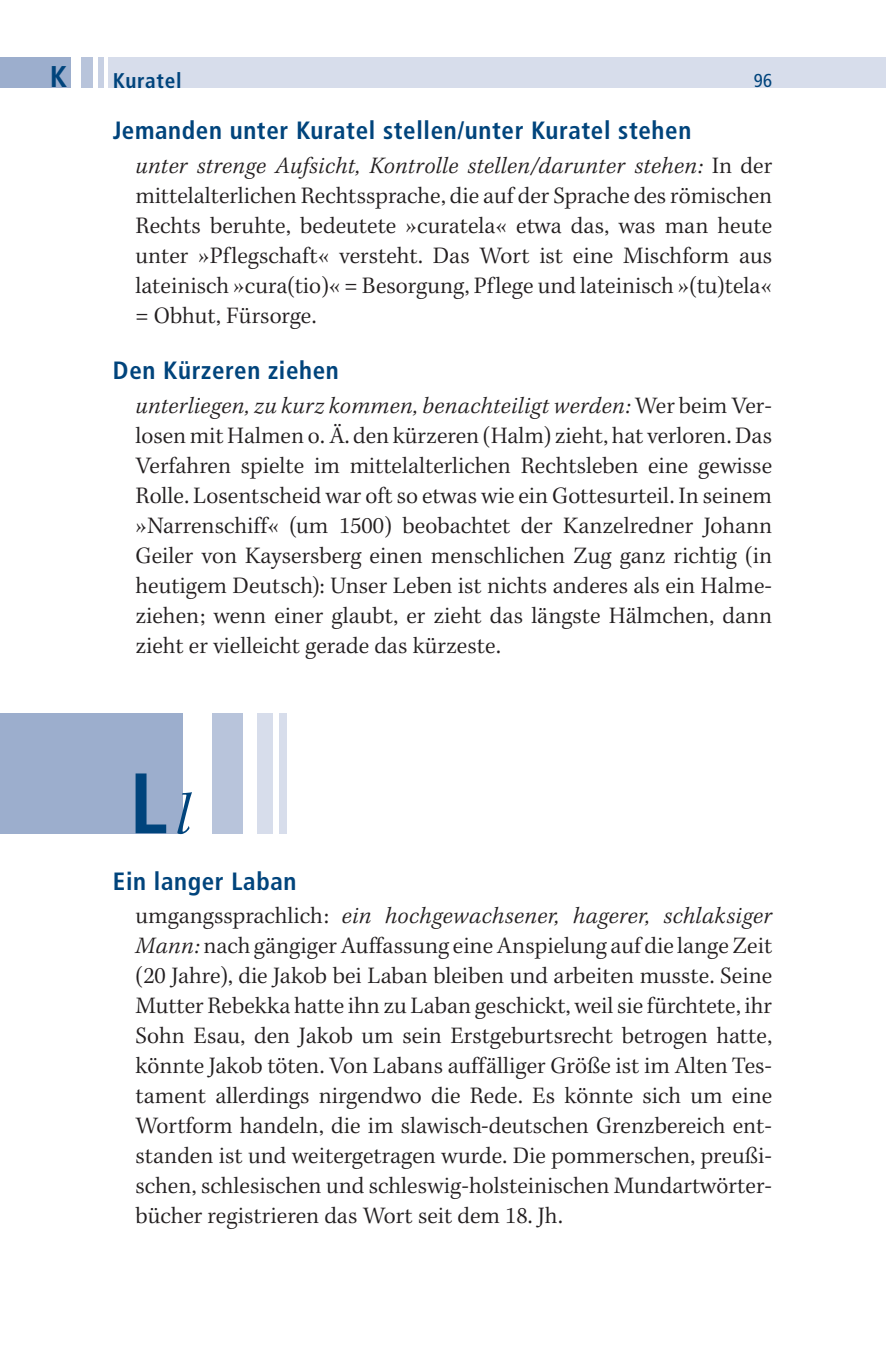
<style>
.page{position:relative;width:886px;height:1347px;background:#fff}
.page>*{position:absolute;margin:0;border:0;box-sizing:border-box;transform-origin:0 0}
.t1{font:700 condensed 85.5px "Frutiger";color:#00447c}
.t2{font:700 condensed 30px "Frutiger";color:#00447c}
.t3{font:700 condensed 25px "Frutiger";letter-spacing:.025em;color:#00447c}
.t4{font:23.75px/30px "Kepler Duden FF";color:#231f20;text-align:justify}
.t5{font:700 condensed 21.25px "Frutiger";letter-spacing:.035em;color:#00447c}
.t6{font:condensed 18.75px "Frutiger";color:#00447c}
.s1{font-style:italic}
.s2{font-family:"Kepler Duden FF";font-weight:400;font-style:italic;font-stretch:normal;font-size:60px}
</style>
<div class="page">
<div style="left:108px;top:57px;width:777px;height:30px;background:#d7ddeb"></div>
<div style="left:82px;top:57px;width:11px;height:30px;background:#b8c4db"></div>
<div style="left:99px;top:57px;width:5px;height:30px;background:#c7d0e3"></div>
<div style="left:0;top:57px;width:70px;height:30px;background:#9caecd"></div>
<div style="left:0;top:713px;width:182px;height:120px;background:#9caecd"></div>
<div style="left:212px;top:713px;width:30px;height:120px;background:#b8c4db"></div>
<div style="left:257px;top:713px;width:15px;height:120px;background:#d7ddeb"></div>
<div style="left:280px;top:713px;width:7px;height:120px;background:#d7ddeb"></div>
<p class="t2" style="left:50px;top:65px;width:19px">K</p>
<p class="t5" style="left:113px;top:72px;width:70px">Kuratel</p>
<p class="t6" style="left:754px;top:73px;width:20px">96</p>
<p class="t3" style="left:113px;top:120px;width:580px">Jemanden unter Kuratel stellen/unter Kuratel stehen</p>
<p class="t4" style="left:135px;top:152px;width:638px"><span class="s1">unter strenge Aufsicht, Kontrolle stellen/darunter stehen:</span> In der mittelalterlichen Rechtssprache, die auf der Sprache des römischen Rechts beruhte, bedeutete »curatela« etwa das, was man heute unter »Pflegschaft« versteht. Das Wort ist eine Mischform aus lateinisch »cura(tio)« = Besorgung, Pflege und lateinisch »(tu)tela« = Obhut, Fürsorge.</p>
<p class="t3" style="left:113px;top:360px;width:227px">Den Kürzeren ziehen</p>
<p class="t4" style="left:135px;top:392px;width:638px"><span class="s1">unterliegen, zu kurz kommen, benachteiligt werden:</span> Wer beim Ver&shy;losen mit Halmen o. Ä. den kürzeren (Halm) zieht, hat verloren. Das Verfahren spielte im mittelalterlichen Rechtsleben eine gewisse Rolle. Losentscheid war oft so etwas wie ein Gottesurteil. In seinem »Narrenschiff« (um 1500) beobachtet der Kanzelredner Johann Geiler von Kaysersberg einen menschlichen Zug ganz richtig (in heutigem Deutsch): Unser Leben ist nichts anderes als ein Halme&shy;ziehen; wenn einer glaubt, er zieht das längste Hälmchen, dann zieht er vielleicht gerade das kürzeste.</p>
<h1 class="t1" style="left:130px;top:769px;width:62px">L<span class="s2">l</span></h1>
<p class="t3" style="left:113px;top:870px;width:185px">Ein langer Laban</p>
<p class="t4" style="left:135px;top:902px;width:638px">umgangssprachlich: <span class="s1">ein hochgewachsener, hagerer, schlaksiger Mann:</span> nach gängiger Auffassung eine Anspielung auf die lange Zeit (20 Jahre), die Jakob bei Laban bleiben und arbeiten musste. Seine Mutter Rebekka hatte ihn zu Laban geschickt, weil sie fürchtete, ihr Sohn Esau, den Jakob um sein Erstgeburtsrecht betrogen hatte, könnte Jakob töten. Von Labans auffälliger Größe ist im Alten Tes&shy;tament allerdings nirgendwo die Rede. Es könnte sich um eine Wortform handeln, die im slawisch-deutschen Grenzbereich ent&shy;standen ist und weitergetragen wurde. Die pommerschen, preußi&shy;schen, schlesischen und schleswig-holsteinischen Mundartwörter&shy;bücher registrieren das Wort seit dem 18. Jh.</p>
</div>
